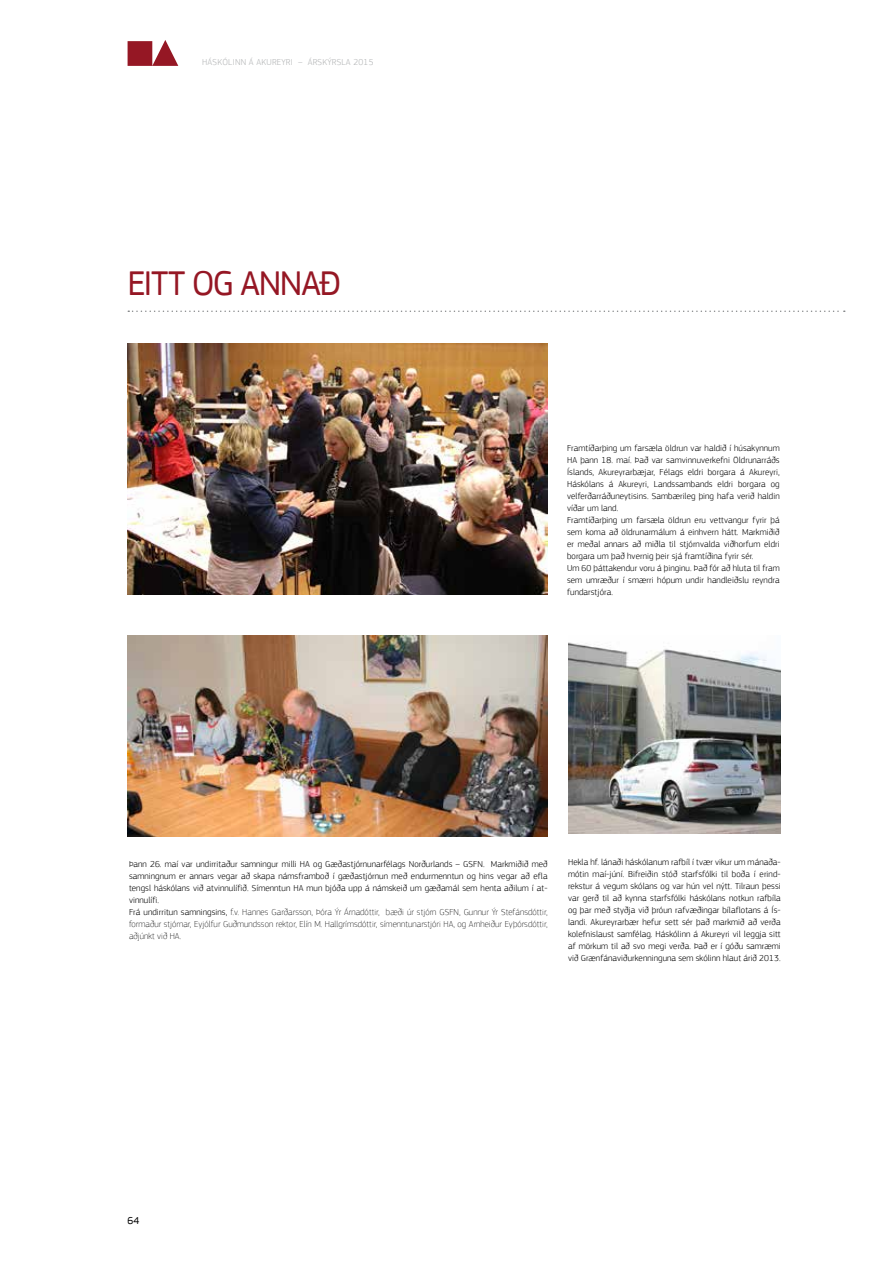
<style>
.page{position:relative;width:893px;height:1263px;background:#fff}
.page>*{position:absolute;margin:0;border:0;box-sizing:border-box;transform-origin:0 0}
.t1{font:36px "PF Square Sans Pro";color:#951724}
.t2{font:10.5px "PF Square Sans Pro";color:#000}
.t3{font:300 9px/12px "PF Square Sans Pro";letter-spacing:.01em;color:#000}
.t4{font:300 9px "PF Square Sans Pro";letter-spacing:.025em;color:#b1b3b4}
.s1{font-weight:100}
</style>
<div class="page">
<svg style="left:128px;top:40px;width:51px;height:26px"></svg>
<svg style="left:128px;top:311px;width:717px;height:1px"></svg>
<img style="left:128px;top:343px;width:419px;height:252px">
<img style="left:568px;top:642px;width:213px;height:192px">
<img style="left:128px;top:635px;width:419px;height:201px">
<p class="t4" style="left:202px;top:57px;width:173px">HÁSKÓLINN Á AKUREYRI – ÁRSKÝRSLA 2015</p>
<h1 class="t1" style="left:128px;top:262px;width:134px">EITT OG ANNAÐ</h1>
<p class="t3" style="left:567px;top:442px;width:214px">Framtíðarþing um farsæla öldrun var haldið í húsakynnum HA þann 18. maí. Það var samvinnuverkefni Öldrunarráðs Íslands, Akureyrarbæjar, Félags eldri borgara á Akureyri, Háskólans á Akureyri, Landssambands eldri borgara og velferðarráðuneytisins. Sambærileg þing hafa verið haldin víðar um land.<br>Framtíðarþing um farsæla öldrun eru vettvangur fyrir þá sem koma að öldrunarmálum á einhvern hátt. Markmiðið er meðal annars að miðla til stjórnvalda viðhorfum eldri borgara um það hvernig þeir sjá framtíðina fyrir sér.<br>Um 60 þáttakendur voru á þinginu. Það fór að hluta til fram sem umræður í smærri hópum undir handleiðslu reyndra fundarstjóra.</p>
<p class="t3" style="left:129px;top:858px;width:420px">Þann 26. maí var undirritaður samningur milli HA og Gæðastjórnunarfélags Norðurlands – GSFN. Markmiðið með samningnum er annars vegar að skapa námsframboð í gæðastjórnun með endurmenntun og hins vegar að efla tengsl háskólans við atvinnulífið. Símenntun HA mun bjóða upp á námskeið um gæðamál sem henta aðilum í at&shy;vinnulífi.<br>Frá undirritun samningsins, <span class="s1">f.v. Hannes Garðarsson, Þóra Ýr Árnadóttir, bæði úr stjórn GSFN, Gunnur Ýr Stefánsdóttir, formaður stjórnar, Eyjólfur Guðmundsson rektor, Elín M. Hallgrímsdóttir, símenntunarstjóri HA, og Arnheiður Eyþórsdóttir, aðjúnkt við HA.</span></p>
<p class="t3" style="left:568px;top:856px;width:214px;text-align:justify">Hekla hf. lánaði háskólanum rafbíl í tvær vikur um mánaða&shy;mótin maí-júní. Bifreiðin stóð starfsfólki til boða í erind&shy;rekstur á vegum skólans og var hún vel nýtt. Tilraun þessi var gerð til að kynna starfsfólki háskólans notkun rafbíla og þar með styðja við þróun rafvæðingar bílaflotans á Ís&shy;landi. Akureyrarbær hefur sett sér það markmið að verða kolefnislaust samfélag. Háskólinn á Akureyri vil leggja sitt af mörkum til að svo megi verða. Það er í góðu samræmi við Grænfánaviðurkenninguna sem skólinn hlaut árið 2013.</p>
<p class="t2" style="left:128px;top:1214px;width:13px">64</p>
</div>
